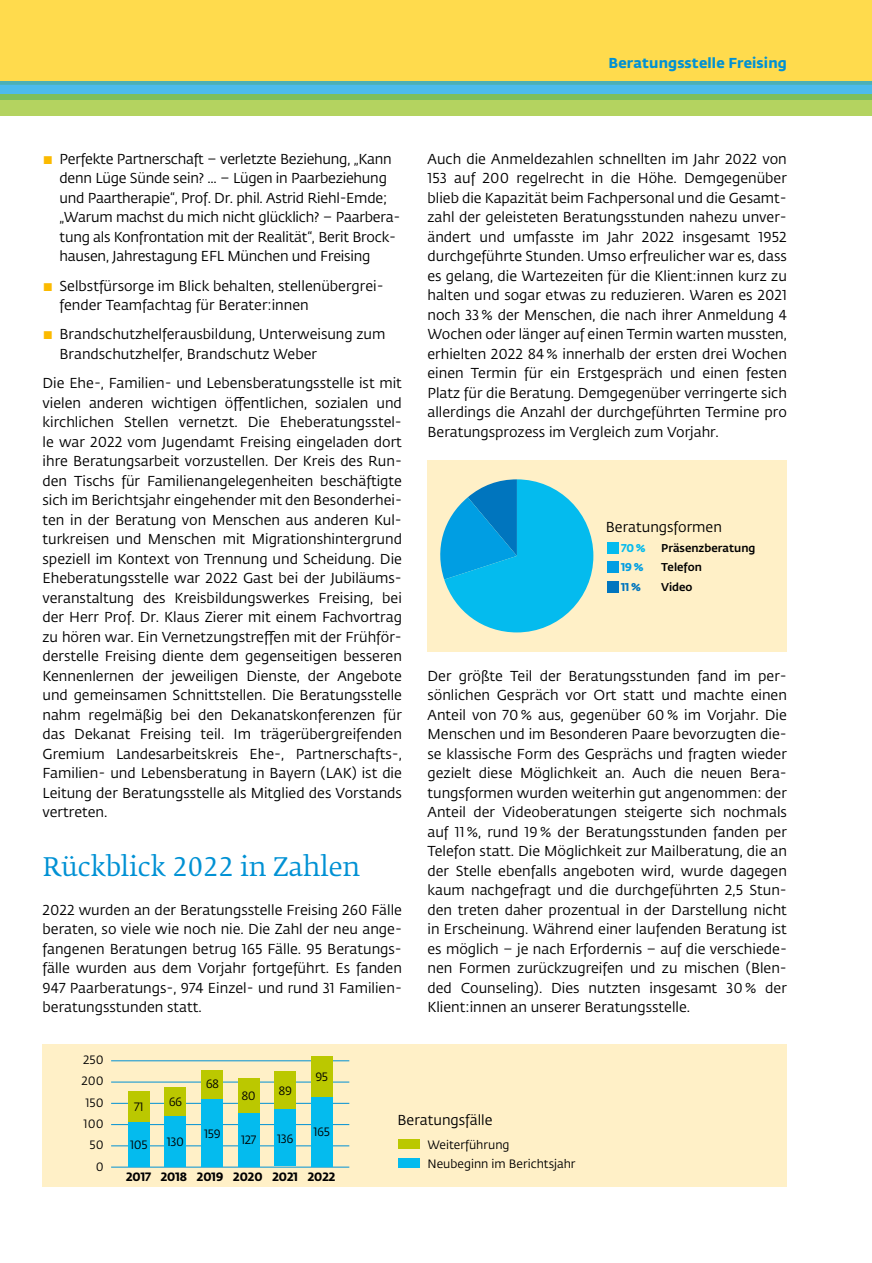
<style>
.page{position:relative;width:872px;height:1263px;background:#fff}
.page>*{position:absolute;margin:0;border:0;box-sizing:border-box;transform-origin:0 0}
.t1{font:25.5px "Fedra Serif B Std";color:#0091d4}
.t2{font:14.25px/19.5px "Fedra Sans Std";color:#000;text-align:justify}
.t3{font:700 14.25px "Fedra Sans Std";letter-spacing:.01em;color:#0091d4}
.t4{font:12px/21.3px "Fedra Sans Std";color:#000;text-align:right}
.t5{font:700 12px "Fedra Sans Std";color:#000}
.t6{font:500 11.25px "Fedra Sans Std";color:#000}
.t7{font:700 11.25px "Fedra Sans Std";color:#04bbee}
.t8{font:700 11.25px "Fedra Sans Std";color:#009ee3}
.t9{font:700 11.25px "Fedra Sans Std";color:#0075be}
.s1{color:#fbba00}
</style>
<div class="page">
<div style="left:0;top:0;width:872px;height:82px;background:#ffdb4d"></div>
<svg style="left:0;top:82px;width:872px;height:12px;background:#4db8de"></svg>
<svg style="left:0;top:94px;width:872px;height:22px;background:#a5cd5e"></svg>
<div style="left:427px;top:460px;width:360px;height:192px;background:#fff0c7"></div>
<div style="left:607px;top:542px;width:11px;height:11px;background:#04bbee"></div>
<div style="left:607px;top:561px;width:11px;height:12px;background:#009ee3"></div>
<div style="left:607px;top:581px;width:11px;height:11px;background:#0075be"></div>
<svg style="left:440px;top:479px;width:153px;height:153px"></svg>
<div style="left:43px;top:1044px;width:744px;height:143px;background:#fff0c7"></div>
<hr style="left:111px;top:1167px;width:238px;height:1px;background:#0091d4">
<hr style="left:111px;top:1124px;width:238px;height:1px;background:#0091d4">
<hr style="left:111px;top:1082px;width:238px;height:1px;background:#0091d4">
<hr style="left:111px;top:1060px;width:238px;height:1px;background:#0091d4">
<hr style="left:111px;top:1103px;width:238px;height:1px;background:#0091d4">
<hr style="left:111px;top:1145px;width:238px;height:1px;background:#0091d4">
<div style="left:128px;top:1122px;width:21px;height:44px;background:#04bbee"></div>
<div style="left:128px;top:1091px;width:21px;height:31px;background:#bbc800"></div>
<div style="left:165px;top:1115px;width:21px;height:51px;background:#04bbee"></div>
<div style="left:165px;top:1087px;width:21px;height:28px;background:#bbc800"></div>
<div style="left:201px;top:1099px;width:21px;height:67px;background:#04bbee"></div>
<div style="left:201px;top:1070px;width:21px;height:29px;background:#bbc800"></div>
<div style="left:238px;top:1112px;width:21px;height:54px;background:#04bbee"></div>
<div style="left:238px;top:1078px;width:21px;height:34px;background:#bbc800"></div>
<div style="left:274px;top:1108px;width:22px;height:58px;background:#04bbee"></div>
<div style="left:274px;top:1071px;width:22px;height:37px;background:#bbc800"></div>
<div style="left:311px;top:1096px;width:21px;height:70px;background:#04bbee"></div>
<div style="left:311px;top:1056px;width:21px;height:40px;background:#bbc800"></div>
<div style="left:399px;top:1158px;width:21px;height:10px;background:#04bbee"></div>
<div style="left:399px;top:1139px;width:21px;height:10px;background:#bbc800"></div>
<p class="t3" style="left:608px;top:54px;width:180px">Beratungsstelle Freising</p>
<p class="t2" style="left:60px;top:149px;width:342px;text-align:left;text-indent:-17px"><span class="s1">▪</span> Perfekte Partnerschaft – verletzte Beziehung, „Kann denn Lüge Sünde sein? ... – Lügen in Paarbeziehung und Paartherapie“, Prof. Dr. phil. Astrid Riehl-Emde; „Warum machst du mich nicht glücklich? – Paarbera&shy;tung als Konfrontation mit der Realität“, Berit Brock&shy;hausen, Jahrestagung EFL München und Freising</p>
<p class="t2" style="left:60px;top:276px;width:325px;text-indent:-17px"><span class="s1">▪</span> Selbstfürsorge im Blick behalten, stellenübergrei&shy;fender Teamfachtag für Berater:innen</p>
<p class="t2" style="left:60px;top:325px;width:327px;text-indent:-17px"><span class="s1">▪</span> Brandschutzhelferausbildung, Unterweisung zum<br>Brandschutzhelfer, Brandschutz Weber</p>
<p class="t2" style="left:43px;top:374px;width:361px">Die Ehe-, Familien- und Lebensberatungsstelle ist mit vielen anderen wichtigen öffentlichen, sozialen und kirchlichen Stellen vernetzt. Die Eheberatungsstel&shy;le war 2022 vom Jugendamt Freising eingeladen dort ihre Beratungsarbeit vorzustellen. Der Kreis des Run&shy;den Tischs für Familienangelegenheiten beschäftigte sich im Berichtsjahr eingehender mit den Besonderhei&shy;ten in der Beratung von Menschen aus anderen Kul&shy;turkreisen und Menschen mit Migrationshintergrund speziell im Kontext von Trennung und Scheidung. Die Eheberatungsstelle war 2022 Gast bei der Jubiläums&shy;veranstaltung des Kreisbildungswerkes Freising, bei der Herr Prof. Dr. Klaus Zierer mit einem Fachvortrag zu hören war. Ein Vernetzungstreffen mit der Frühför&shy;derstelle Freising diente dem gegenseitigen besseren Kennenlernen der jeweiligen Dienste, der Angebote und gemeinsamen Schnittstellen. Die Beratungsstelle nahm regelmäßig bei den Dekanatskonferenzen für das Dekanat Freising teil. Im trägerübergreifenden Gremium Landesarbeitskreis Ehe-, Partnerschafts-, Familien- und Lebensberatung in Bayern (LAK) ist die Leitung der Beratungsstelle als Mitglied des Vorstands vertreten.</p>
<h1 class="t1" style="left:43px;top:849px;width:319px">Rückblick 2022 in Zahlen</h1>
<p class="t2" style="left:43px;top:900px;width:361px">2022 wurden an der Beratungsstelle Freising 260 Fälle beraten, so viele wie noch nie. Die Zahl der neu ange&shy;fangenen Beratungen betrug 165 Fälle. 95 Beratungs&shy;fälle wurden aus dem Vorjahr fortgeführt. Es fanden 947 Paarberatungs-, 974 Einzel- und rund 31 Familien&shy;beratungsstunden statt.</p>
<p class="t2" style="left:427px;top:149px;width:361px">Auch die Anmeldezahlen schnellten im Jahr 2022 von 153 auf 200 regelrecht in die Höhe. Demgegenüber blieb die Kapazität beim Fachpersonal und die Gesamt&shy;zahl der geleisteten Beratungsstunden nahezu unver&shy;ändert und umfasste im Jahr 2022 insgesamt 1952 durchgeführte Stunden. Umso erfreulicher war es, dass es gelang, die Wartezeiten für die Klient:innen kurz zu halten und sogar etwas zu reduzieren. Waren es 2021 noch 33 % der Menschen, die nach ihrer Anmeldung 4<br>Wochen oder länger auf einen Termin warten mussten, erhielten 2022 84 % innerhalb der ersten drei Wochen einen Termin für ein Erstgespräch und einen festen Platz für die Beratung. Demgegenüber verringerte sich allerdings die Anzahl der durchgeführten Termine pro Beratungsprozess im Vergleich zum Vorjahr.</p>
<p class="t2" style="left:606px;top:518px;width:118px">Beratungsformen</p>
<p class="t7" style="left:621px;top:541px;width:26px">70 %</p>
<p class="t6" style="left:661px;top:541px;width:96px">Präsenzberatung</p>
<p class="t8" style="left:621px;top:560px;width:24px">19 %</p>
<p class="t6" style="left:661px;top:560px;width:42px">Telefon</p>
<p class="t9" style="left:621px;top:580px;width:22px">11 %</p>
<p class="t6" style="left:661px;top:580px;width:33px">Video</p>
<p class="t2" style="left:427px;top:666px;width:361px">Der größte Teil der Beratungsstunden fand im per&shy;sönlichen Gespräch vor Ort statt und machte einen Anteil von 70 % aus, gegenüber 60 % im Vorjahr. Die Menschen und im Besonderen Paare bevorzugten die&shy;se klassische Form des Gesprächs und fragten wieder gezielt diese Möglichkeit an. Auch die neuen Bera&shy;tungsformen wurden weiterhin gut angenommen: der Anteil der Videoberatungen steigerte sich nochmals auf 11 %, rund 19 % der Beratungsstunden fanden per Telefon statt. Die Möglichkeit zur Mailberatung, die an der Stelle ebenfalls angeboten wird, wurde dagegen kaum nachgefragt und die durchgeführten 2,5 Stun&shy;den treten daher prozentual in der Darstellung nicht in Erscheinung. Während einer laufenden Beratung ist es möglich – je nach Erfordernis – auf die verschiede&shy;nen Formen zurückzugreifen und zu mischen (Blen&shy;ded Counseling). Dies nutzten insgesamt 30 % der Klient:innen an unserer Beratungsstelle.</p>
<p class="t4" style="left:81px;top:1049px;width:24px">250<br>200<br>150<br>100<br>50<br>0</p>
<p class="t4" style="left:134px;top:1096px;width:11px">71</p>
<p class="t4" style="left:130px;top:1134px;width:19px">105</p>
<p class="t4" style="left:169px;top:1091px;width:15px">66</p>
<p class="t4" style="left:167px;top:1131px;width:19px">130</p>
<p class="t4" style="left:206px;top:1074px;width:15px">68</p>
<p class="t4" style="left:204px;top:1123px;width:18px">159</p>
<p class="t4" style="left:241px;top:1085px;width:16px">80</p>
<p class="t4" style="left:241px;top:1129px;width:17px">127</p>
<p class="t4" style="left:278px;top:1080px;width:15px">89</p>
<p class="t4" style="left:277px;top:1128px;width:18px">136</p>
<p class="t4" style="left:315px;top:1066px;width:14px">95</p>
<p class="t4" style="left:313px;top:1121px;width:18px">165</p>
<p class="t5" style="left:126px;top:1169px;width:211px">2017 2018 2019 2020 2021 2022</p>
<p class="t2" style="left:397px;top:1110px;width:96px">Beratungsfälle</p>
<p class="t4" style="left:427px;top:1134px;width:84px">Weiterführung</p>
<p class="t4" style="left:427px;top:1153px;width:150px">Neubeginn im Berichtsjahr</p>
</div>
